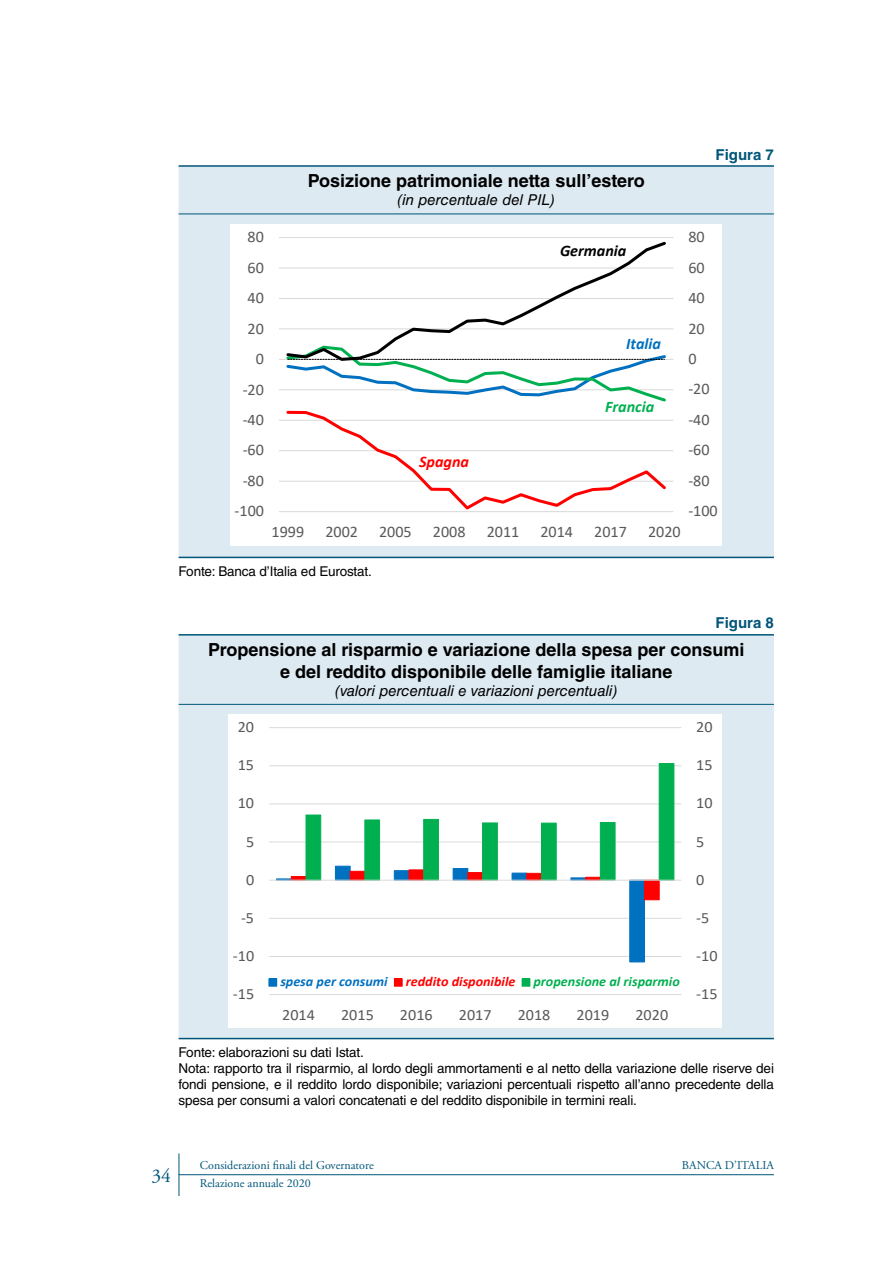
<style>
.page{position:relative;width:893px;height:1263px;background:#fff}
.page>*{position:absolute;margin:0;border:0;box-sizing:border-box;transform-origin:0 0}
.t1{font:19.5px "Adobe Garamond Pro";color:#00567a}
.t2{font:700 18px/21.6px "Helvetica LT Std";color:#000;text-align:center}
.t3{font:16.05px "Calibri";color:#595959}
.t4{font:italic 700 16.05px "Calibri";color:#000}
.t5{font:italic 700 16.05px "Calibri";color:#00b050}
.t6{font:italic 700 16.05px "Calibri";color:#0070c0}
.t7{font:italic 700 16.05px "Calibri";color:#f00}
.t8{font:15.75px "Calibri";color:#595959}
.t9{font:italic 15px "Helvetica LT Std";color:#000}
.t10{font:700 15px "Helvetica LT Std";color:#00567a}
.t11{font:italic 700 13.8px "Calibri";color:#00b050}
.t12{font:italic 700 13.8px "Calibri";color:#f00}
.t13{font:italic 700 13.8px "Calibri";color:#0070c0}
.t14{font:13.5px/16.2px "Helvetica LT Std";letter-spacing:-.01em;color:#000}
.t15{font:12px "Adobe Garamond Pro";color:#00567a}
</style>
<div class="page">
<hr style="left:179px;top:1174px;width:595px;height:1px;background:#00567a">
<hr style="left:179px;top:1153px;width:1px;height:43px;background:#00567a">
<div style="left:179px;top:167px;width:595px;height:390px;background:#ddeaf2"></div>
<hr style="left:179px;top:165px;width:595px;height:2px;background:#00567a">
<hr style="left:179px;top:214px;width:595px;height:1px;background:#00567a">
<hr style="left:179px;top:557px;width:595px;height:1px;background:#00567a">
<div style="left:230px;top:224px;width:492px;height:322px;background:#fff"></div>
<hr style="left:279px;top:511px;width:394px;height:1px;background:#d9d9d9">
<hr style="left:279px;top:481px;width:394px;height:1px;background:#d9d9d9">
<hr style="left:279px;top:450px;width:394px;height:1px;background:#d9d9d9">
<hr style="left:279px;top:420px;width:394px;height:1px;background:#d9d9d9">
<hr style="left:279px;top:390px;width:394px;height:1px;background:#d9d9d9">
<hr style="left:279px;top:329px;width:394px;height:1px;background:#d9d9d9">
<hr style="left:279px;top:298px;width:394px;height:1px;background:#d9d9d9">
<hr style="left:279px;top:268px;width:394px;height:1px;background:#d9d9d9">
<hr style="left:279px;top:237px;width:394px;height:1px;background:#d9d9d9">
<hr style="left:279px;top:359px;width:394px;height:1px;background:#d9d9d9">
<svg style="left:285px;top:241px;width:383px;height:103px"></svg>
<svg style="left:284px;top:344px;width:385px;height:166px"></svg>
<div style="left:179px;top:635px;width:595px;height:403px;background:#ddeaf2"></div>
<hr style="left:179px;top:634px;width:595px;height:1px;background:#00567a">
<hr style="left:179px;top:704px;width:595px;height:1px;background:#00567a">
<hr style="left:179px;top:1038px;width:595px;height:1px;background:#00567a">
<div style="left:228px;top:715px;width:494px;height:313px;background:#fff"></div>
<hr style="left:269px;top:994px;width:412px;height:1px;background:#d9d9d9">
<hr style="left:269px;top:956px;width:412px;height:1px;background:#d9d9d9">
<hr style="left:269px;top:918px;width:412px;height:1px;background:#d9d9d9">
<hr style="left:269px;top:842px;width:412px;height:1px;background:#d9d9d9">
<hr style="left:269px;top:804px;width:412px;height:1px;background:#d9d9d9">
<hr style="left:269px;top:765px;width:412px;height:1px;background:#d9d9d9">
<hr style="left:269px;top:727px;width:412px;height:1px;background:#d9d9d9">
<svg style="left:276px;top:763px;width:398px;height:199px"></svg>
<hr style="left:269px;top:880px;width:412px;height:1px;background:#d9d9d9">
<div style="left:269px;top:979px;width:8px;height:7px;background:#0070c0"></div>
<div style="left:269px;top:978px;width:8px;height:8px;border:1px solid #0070c0"></div>
<div style="left:394px;top:979px;width:8px;height:7px;background:#f00"></div>
<div style="left:394px;top:978px;width:8px;height:8px;border:1px solid #f00"></div>
<div style="left:522px;top:979px;width:8px;height:7px;background:#00b050"></div>
<div style="left:522px;top:978px;width:8px;height:8px;border:1px solid #00b050"></div>
<p class="t10" style="left:716px;top:145px;width:60px">Figura 7</p>
<h2 class="t2" style="left:308px;top:170px;width:338px">Posizione patrimoniale netta sull’estero</h2>
<p class="t9" style="left:398px;top:191px;width:159px">(in percentuale del PIL)</p>
<p class="t3" style="left:248px;top:226px;width:18px">80</p>
<p class="t3" style="left:688px;top:226px;width:18px">80</p>
<p class="t4" style="left:560px;top:240px;width:68px">Germania</p>
<p class="t3" style="left:248px;top:256px;width:18px">60</p>
<p class="t3" style="left:688px;top:256px;width:18px">60</p>
<p class="t3" style="left:248px;top:287px;width:18px">40</p>
<p class="t3" style="left:688px;top:287px;width:18px">40</p>
<p class="t3" style="left:248px;top:317px;width:18px">20</p>
<p class="t3" style="left:688px;top:317px;width:18px">20</p>
<p class="t6" style="left:626px;top:332px;width:36px">Italia</p>
<p class="t3" style="left:256px;top:348px;width:10px">0</p>
<p class="t3" style="left:688px;top:347px;width:10px">0</p>
<p class="t3" style="left:243px;top:378px;width:23px">-20</p>
<p class="t3" style="left:688px;top:378px;width:23px">-20</p>
<p class="t5" style="left:605px;top:395px;width:51px">Francia</p>
<p class="t3" style="left:243px;top:408px;width:23px">-40</p>
<p class="t3" style="left:688px;top:408px;width:23px">-40</p>
<p class="t3" style="left:243px;top:439px;width:23px">-60</p>
<p class="t7" style="left:419px;top:450px;width:52px">Spagna</p>
<p class="t3" style="left:688px;top:439px;width:23px">-60</p>
<p class="t3" style="left:243px;top:469px;width:23px">-80</p>
<p class="t3" style="left:688px;top:469px;width:23px">-80</p>
<p class="t3" style="left:235px;top:500px;width:31px">-100</p>
<p class="t3" style="left:688px;top:500px;width:31px">-100</p>
<p class="t3" style="left:272px;top:521px;width:34px">1999</p>
<p class="t3" style="left:325px;top:521px;width:34px">2002</p>
<p class="t3" style="left:379px;top:521px;width:34px">2005</p>
<p class="t3" style="left:433px;top:521px;width:34px">2008</p>
<p class="t3" style="left:487px;top:521px;width:34px">2011</p>
<p class="t3" style="left:540px;top:521px;width:34px">2014</p>
<p class="t3" style="left:594px;top:521px;width:34px">2017</p>
<p class="t3" style="left:648px;top:521px;width:34px">2020</p>
<p class="t14" style="left:179px;top:563px;width:195px">Fonte: Banca d’Italia ed Eurostat.</p>
<p class="t10" style="left:716px;top:614px;width:60px">Figura 8</p>
<h2 class="t2" style="left:208px;top:639px;width:538px">Propensione al risparmio e variazione della spesa per consumi e del reddito disponibile delle famiglie italiane</h2>
<p class="t9" style="left:335px;top:682px;width:284px">(valori percentuali e variazioni percentuali)</p>
<p class="t8" style="left:238px;top:716px;width:18px">20</p>
<p class="t8" style="left:696px;top:716px;width:18px">20</p>
<p class="t8" style="left:238px;top:754px;width:18px">15</p>
<p class="t8" style="left:696px;top:754px;width:18px">15</p>
<p class="t8" style="left:238px;top:792px;width:18px">10</p>
<p class="t8" style="left:696px;top:792px;width:18px">10</p>
<p class="t8" style="left:246px;top:830px;width:10px">5</p>
<p class="t8" style="left:696px;top:830px;width:10px">5</p>
<p class="t8" style="left:246px;top:868px;width:10px">0</p>
<p class="t8" style="left:696px;top:868px;width:10px">0</p>
<p class="t8" style="left:241px;top:907px;width:15px">-5</p>
<p class="t8" style="left:696px;top:907px;width:15px">-5</p>
<p class="t8" style="left:233px;top:945px;width:23px">-10</p>
<p class="t8" style="left:696px;top:945px;width:23px">-10</p>
<p class="t8" style="left:233px;top:983px;width:23px">-15</p>
<p class="t13" style="left:280px;top:972px;width:109px">spesa per consumi</p>
<p class="t12" style="left:406px;top:972px;width:111px">reddito disponibile</p>
<p class="t11" style="left:533px;top:972px;width:148px">propensione al risparmio</p>
<p class="t8" style="left:696px;top:983px;width:23px">-15</p>
<p class="t8" style="left:282px;top:1003px;width:34px">2014</p>
<p class="t8" style="left:341px;top:1003px;width:34px">2015</p>
<p class="t8" style="left:400px;top:1003px;width:34px">2016</p>
<p class="t8" style="left:459px;top:1003px;width:34px">2017</p>
<p class="t8" style="left:518px;top:1003px;width:34px">2018</p>
<p class="t8" style="left:577px;top:1003px;width:34px">2019</p>
<p class="t8" style="left:635px;top:1003px;width:34px">2020</p>
<p class="t14" style="left:179px;top:1044px;width:597px">Fonte: elaborazioni su dati Istat.<br>Nota: rapporto tra il risparmio, al lordo degli ammortamenti e al netto della variazione delle riserve dei fondi pensione, e il reddito lordo disponibile; variazioni percentuali rispetto all’anno precedente della spesa per consumi a valori concatenati e del reddito disponibile in termini reali.</p>
<h1 class="t1" style="left:151px;top:1164px;width:21px">34</h1>
<p class="t15" style="left:200px;top:1158px;width:175px">Considerazioni finali del Governatore</p>
<p class="t15" style="left:682px;top:1158px;width:93px">BANCA D’ITALIA</p>
<p class="t15" style="left:200px;top:1176px;width:112px">Relazione annuale 2020</p>
</div>
